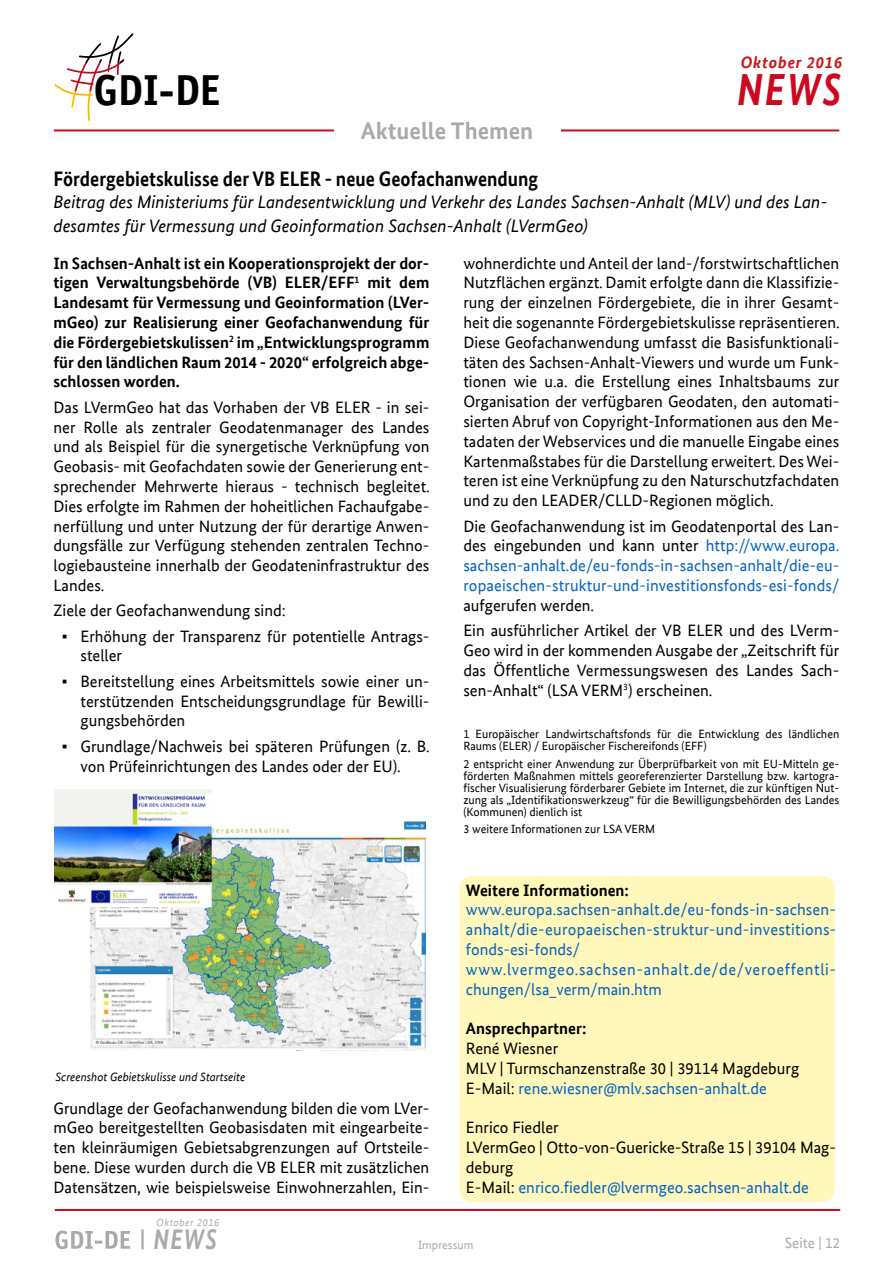
<style>
.page{position:relative;width:893px;height:1263px;background:#fff}
.page>*{position:absolute;margin:0;border:0;box-sizing:border-box;transform-origin:0 0}
.t1{font:italic 700 45px "Bundes Sans Web";color:#cd071e;scale:.85 1}
.t2{font:700 43.5px "Officina Sans";color:#000}
.t3{font:italic 700 28.35px "Bundes Sans Web";color:#a9aaac;scale:.82 1}
.t4{font:700 24px "Bundes Sans Web";color:#a9aaac}
.Überschrift{font:700 21px "Bundes Sans Web";color:#000;scale:.91 1}
.Überschrift-2{font:italic 18px/24px "Bundes Sans Web";color:#000}
.Listen{font:16.5px/19.8px "Bundes Sans Web";color:#000;text-align:justify}
.Listen-2{font:700 16.5px/19.8px "Bundes Sans Web";color:#000;text-align:justify}
.Listen-3{font:16.5px/19.8px "Bundes Sans Web";letter-spacing:.005em;color:#0563c1;text-align:justify}
.Fliesstext{font:16.5px/19.8px "Bundes Sans Web";color:#0563c1;text-align:justify}
.Fliesstext-2{font:16.5px/19.8px "Bundes Sans Web";color:#000}
.Fliesstext-3{font:16.5px/19.8px "Bundes Sans Web";letter-spacing:.04em;color:#0563c1}
.Fliesstext-4{font:700 16.5px "Bundes Sans Web";color:#000}
.t5{font:italic 700 16.5px "Bundes Sans Web";letter-spacing:.05em;color:#cd1316}
.t6{font:15px "Bundes Sans Web";color:#a9aaac}
.Listen-4{font:12px/12px "Bundes Sans Web";color:#000}
.Bildunterschrift{font:italic 12px "Bundes Sans Web";color:#000}
.t7{font:12px "Bundes Sans Web";color:#a9aaac}
.t8{font:italic 10.35px "Bundes Sans Web";letter-spacing:.05em;color:#a9aaac}
.s1{font-family:"Arial"}
.s2{color:#000}
</style>
<div class="page">
<hr style="left:54px;top:129px;width:785px;height:2px;background:#cd071e">
<svg style="left:54px;top:33px;width:80px;height:88px"></svg>
<hr style="left:55px;top:1209px;width:785px;height:2px;background:#cd071e">
<svg style="left:151px;top:1210px;width:69px;height:1px"></svg>
<svg style="left:55px;top:1229px;width:89px;height:21px"></svg>
<div style="left:459px;top:876px;width:376px;height:326px;background:#fff8ba;border-radius:13px"></div>
<img style="left:55px;top:789px;width:370px;height:261px">
<div style="left:334px;top:115px;width:226px;height:29px;background:#fff"></div>
<p class="t5" style="left:741px;top:53px;width:103px">Oktober 2016</p>
<h2 class="t2" style="left:93px;top:63px;width:128px">GDI-DE</h2>
<h1 class="t1" style="left:737px;top:63px;width:124px">NEWS</h1>
<p class="t4" style="left:361px;top:117px;width:174px">Aktuelle Themen</p>
<p class="Überschrift" style="left:53px;top:167px;width:534px">Fördergebietskulisse der VB ELER - neue Geofachanwendung</p>
<p class="Überschrift-2" style="left:53px;top:190px;width:776px">Beitrag des Ministeriums für Landesentwicklung und Verkehr des Landes Sachsen-Anhalt (MLV) und des Lan&shy;desamtes für Vermessung und Geoinformation Sachsen-Anhalt (LVermGeo)</p>
<p class="Listen-2" style="left:53px;top:253px;width:377px">In Sachsen-Anhalt ist ein Kooperationsprojekt der dor&shy;tigen Verwaltungsbehörde (VB) ELER/EFF<sup>1</sup> mit dem Landesamt für Vermessung und Geoinformation (LVer&shy;mGeo) zur Realisierung einer Geofachanwendung für die Fördergebietskulissen<sup>2</sup> im „Entwicklungsprogramm für den ländlichen Raum 2014 - 2020“ erfolgreich abge&shy;schlossen worden.</p>
<p class="Listen" style="left:53px;top:397px;width:378px">Das LVermGeo hat das Vorhaben der VB ELER - in sei&shy;ner Rolle als zentraler Geodatenmanager des Landes und als Beispiel für die synergetische Verknüpfung von Geobasis- mit Geofachdaten sowie der Generierung ent&shy;sprechender Mehrwerte hieraus - technisch begleitet.<br>Dies erfolgte im Rahmen der hoheitlichen Fachaufgabe&shy;nerfüllung und unter Nutzung der für derartige Anwen&shy;dungsfälle zur Verfügung stehenden zentralen Techno&shy;logiebausteine innerhalb der Geodateninfrastruktur des Landes.</p>
<p class="Listen" style="left:53px;top:601px;width:234px">Ziele der Geofachanwendung sind:</p>
<p class="Listen" style="left:80px;top:626px;width:350px;text-indent:-18px"><span class="s1">▪</span> Erhöhung der Transparenz für potentielle Antrags&shy;steller</p>
<p class="Listen" style="left:80px;top:671px;width:350px;text-indent:-18px"><span class="s1">▪</span> Bereitstellung eines Arbeitsmittels sowie einer un&shy;terstützenden Entscheidungsgrundlage für Bewilli&shy;gungsbehörden</p>
<p class="Listen" style="left:80px;top:736px;width:351px;text-indent:-18px"><span class="s1">▪</span> Grundlage/Nachweis bei späteren Prüfungen (z. B. von Prüfeinrichtungen des Landes oder der EU).</p>
<p class="Listen" style="left:463px;top:253px;width:378px">wohnerdichte und Anteil der land-/forstwirtschaftlichen Nutzflächen ergänzt. Damit erfolgte dann die Klassifizie&shy;rung der einzelnen Fördergebiete, die in ihrer Gesamt&shy;heit die sogenannte Fördergebietskulisse repräsentieren.</p>
<p class="Listen" style="left:463px;top:332px;width:377px">Diese Geofachanwendung umfasst die Basisfunktionali&shy;täten des Sachsen-Anhalt-Viewers und wurde um Funk&shy;tionen wie u.a. die Erstellung eines Inhaltsbaums zur Organisation der verfügbaren Geodaten, den automati&shy;sierten Abruf von Copyright-Informationen aus den Me&shy;tadaten der Webservices und die manuelle Eingabe eines Kartenmaßstabes für die Darstellung erweitert. Des Wei&shy;teren ist eine Verknüpfung zu den Naturschutzfachdaten und zu den LEADER/CLLD-Regionen möglich.</p>
<p class="Listen-3" style="left:463px;top:516px;width:377px"><span class="s2">Die Geofachanwendung ist im Geodatenportal des Lan&shy;des eingebunden und kann unter</span> http://www.europa. sachsen-anhalt.de/eu-fonds-in-sachsen-anhalt/die-eu&shy;ropaeischen-struktur-und-investitionsfonds-esi-fonds/ <span class="s2">aufgerufen werden.</span></p>
<p class="Listen" style="left:463px;top:620px;width:377px">Ein ausführlicher Artikel der VB ELER und des LVerm-Geo wird in der kommenden Ausgabe der „Zeitschrift für das Öffentliche Vermessungswesen des Landes Sach&shy;sen-Anhalt“ (LSA VERM<sup>3</sup>) erscheinen.</p>
<p class="Listen-4" style="left:463px;top:728px;width:377px">1 Europäischer Landwirtschaftsfonds für die Entwicklung des ländlichen<br>Raums (ELER) / Europäischer Fischereifonds (EFF)</p>
<p class="Listen-4" style="left:463px;top:758px;width:377px;text-align:justify">2 entspricht einer Anwendung zur Überprüfbarkeit von mit EU-Mitteln ge&shy;förderten Maßnahmen mittels georeferenzierter Darstellung bzw. kartogra&shy;fischer Visualisierung förderbarer Gebiete im Internet, die zur künftigen Nut&shy;zung als „Identifikationswerkzeug“ für die Bewilligungsbehörden des Landes (Kommunen) dienlich ist</p>
<p class="Listen-4" style="left:463px;top:823px;width:193px">3 weitere Informationen zur LSA VERM</p>
<p class="Bildunterschrift" style="left:55px;top:1070px;width:191px">Screenshot Gebietskulisse und Startseite</p>
<p class="Listen" style="left:53px;top:1098px;width:377px">Grundlage der Geofachanwendung bilden die vom LVer&shy;mGeo bereitgestellten Geobasisdaten mit eingearbeite&shy;ten kleinräumigen Gebietsabgrenzungen auf Ortsteile&shy;bene. Diese wurden durch die VB ELER mit zusätzlichen Datensätzen, wie beispielsweise Einwohnerzahlen, Ein-</p>
<p class="t8" style="left:157px;top:1216px;width:64px">Oktober 2016</p>
<p class="Fliesstext-4" style="left:466px;top:880px;width:165px">Weitere Informationen:</p>
<p class="Fliesstext" style="left:466px;top:900px;width:372px">www.europa.sachsen-anhalt.de/eu-fonds-in-sachsen&shy;anhalt/die-europaeischen-struktur-und-investitions&shy;fonds-esi-fonds/</p>
<p class="Fliesstext-3" style="left:466px;top:959px;width:372px">www.lvermgeo.sachsen-anhalt.de/de/veroeffentli&shy;chungen/lsa_verm/main.htm</p>
<p class="Fliesstext-4" style="left:466px;top:1019px;width:122px">Ansprechpartner:</p>
<p class="Fliesstext-2" style="left:466px;top:1038px;width:94px">René Wiesner</p>
<p class="Fliesstext-2" style="left:466px;top:1058px;width:335px">MLV | Turmschanzenstraße 30 | 39114 Magdeburg</p>
<p class="Fliesstext" style="left:466px;top:1078px;width:303px"><span class="s2">E-Mail:</span> rene.wiesner@mlv.sachsen-anhalt.de</p>
<p class="Fliesstext-2" style="left:466px;top:1118px;width:94px">Enrico Fiedler</p>
<p class="Fliesstext-2" style="left:466px;top:1137px;width:372px">LVermGeo | Otto-von-Guericke-Straße 15 | 39104 Mag&shy;deburg</p>
<p class="Fliesstext" style="left:466px;top:1177px;width:345px"><span class="s2">E-Mail:</span> enrico.fiedler@lvermgeo.sachsen-anhalt.de</p>
<h3 class="t3" style="left:153px;top:1223px;width:79px">NEWS</h3>
<p class="t7" style="left:418px;top:1238px;width:57px">Impressum</p>
<p class="t6" style="left:785px;top:1234px;width:57px">Seite | 12</p>
</div>
